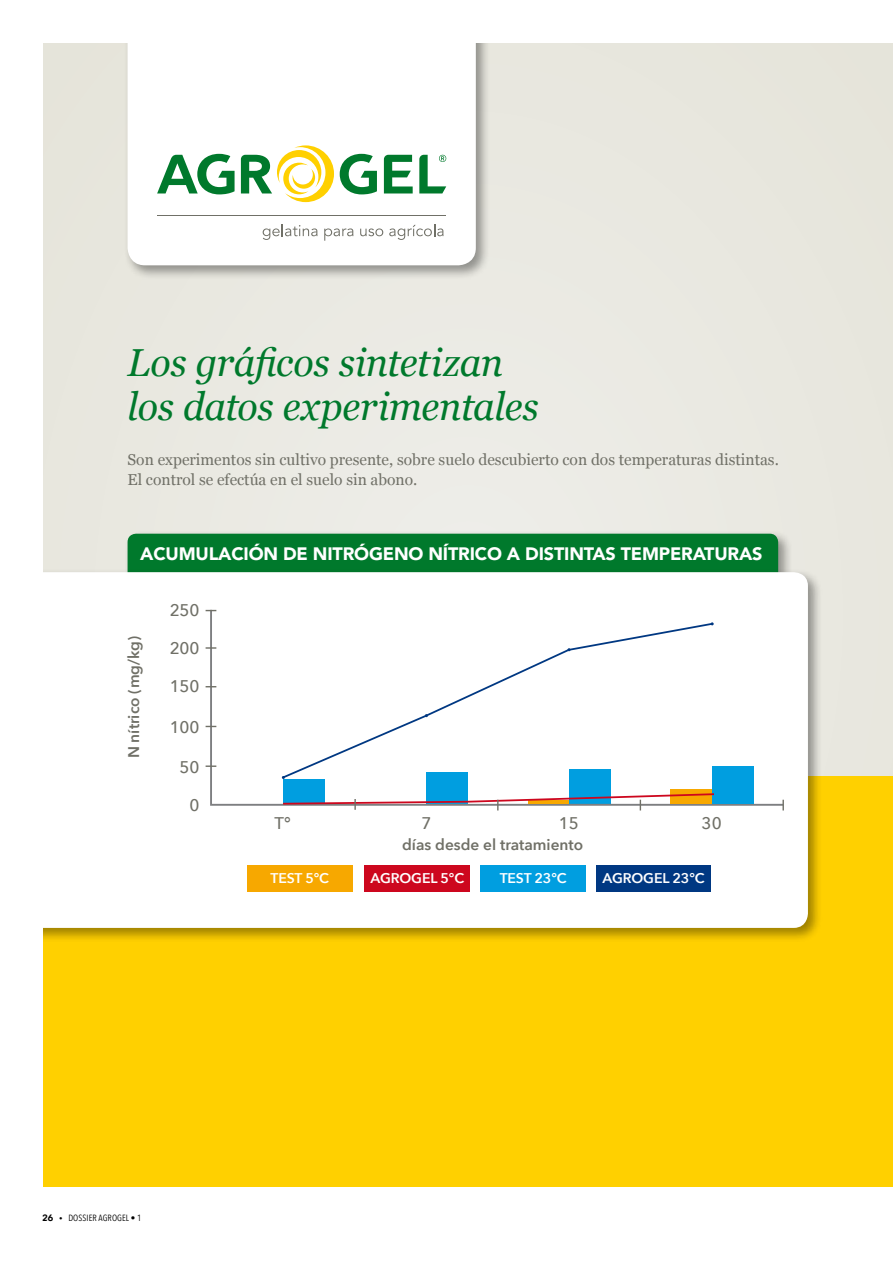
<style>
.page{position:relative;width:893px;height:1263px;background:#fff}
.page>*{position:absolute;margin:0;border:0;box-sizing:border-box;transform-origin:0 0}
.t1{font:italic 39px/43.5px "Georgia";letter-spacing:-.01em;color:#00792c}
.t2{font:900 18px "Avenir";letter-spacing:-.01em;color:#fff}
.t3{font:500 16.8px "Avenir Next";letter-spacing:-.01em;color:#707067}
.t4{font:15.75px/20.2px "Georgia";color:#707067}
.t5{font:600 15.45px "Avenir Next";color:#707067}
.t6{font:600 14.1px "Avenir Next";letter-spacing:-.01em;color:#fff}
.t7{font:9px "Avenir Next Condensed";letter-spacing:.01em;color:#000}
.s1{font-family:"Ilsanew"}
</style>
<div class="page">
<div style="left:43px;top:43px;width:850px;height:1143px;background:#e9e8e0"></div>
<div style="left:43px;top:776px;width:850px;height:410px;background:#ffd000"></div>
<div style="left:124px;top:0;width:367px;height:280px;background:#000;opacity:.38"></div>
<div style="left:128px;top:43px;width:348px;height:222px;background:#fff"></div>
<div style="left:124px;top:530px;width:669px;height:61px;background:#000;opacity:.38"></div>
<div style="left:128px;top:534px;width:650px;height:35px;background:#00792c"></div>
<div style="left:0;top:569px;width:823px;height:373px;background:#000;opacity:.38"></div>
<div style="left:43px;top:572px;width:765px;height:356px;background:#fff"></div>
<div style="left:209px;top:608px;width:576px;height:199px;background:#fff"></div>
<svg style="left:206px;top:647px;width:10px;height:2px"></svg>
<svg style="left:206px;top:765px;width:10px;height:2px"></svg>
<div style="left:247px;top:865px;width:105px;height:26px;background:#f7a800"></div>
<div style="left:365px;top:865px;width:105px;height:26px;background:#cd071e"></div>
<div style="left:596px;top:865px;width:115px;height:26px;background:#003882"></div>
<div style="left:712px;top:766px;width:42px;height:38px;background:#009ee0"></div>
<div style="left:670px;top:790px;width:42px;height:14px;background:#f7a800"></div>
<svg style="left:782px;top:800px;width:2px;height:10px"></svg>
<svg style="left:281px;top:792px;width:435px;height:18px;background:#c0c1c3"></svg>
<div style="left:0;top:0;width:43px;height:1263px;background:#fff"></div>
<div style="left:0;top:0;width:893px;height:43px;background:#fff"></div>
<div style="left:481px;top:865px;width:105px;height:26px;background:#009ee0"></div>
<svg style="left:157px;top:154px;width:78px;height:40px;background:#85be9a"></svg>
<svg style="left:384px;top:155px;width:29px;height:38px"></svg>
<svg style="left:340px;top:154px;width:37px;height:40px"></svg>
<svg style="left:241px;top:145px;width:93px;height:57px;background:#d9dfa2"></svg>
<hr style="left:157px;top:215px;width:289px;height:1px;background:#707067">
<svg style="left:419px;top:155px;width:27px;height:38px"></svg>
<svg style="left:263px;top:224px;width:55px;height:16px"></svg>
<svg style="left:324px;top:228px;width:29px;height:13px"></svg>
<svg style="left:360px;top:228px;width:23px;height:8px"></svg>
<svg style="left:389px;top:224px;width:55px;height:16px"></svg>
<h1 class="t1" style="left:128px;top:339px;width:413px">Los gráficos sintetizan los datos experimentales</h1>
<p class="t4" style="left:128px;top:449px;width:653px">Son experimentos sin cultivo presente, sobre suelo descubierto con dos temperaturas distintas.<br>El control se efectúa en el suelo sin abono.</p>
<p class="t2" style="left:140px;top:538px;width:624px">ACUMULACIÓN DE NITRÓGENO NÍTRICO A DISTINTAS TEMPERATURAS</p>
<p class="t5" style="left:121px;top:758px;width:124px;rotate:-90deg">N nítrico (mg/kg)</p>
<p class="t3" style="left:170px;top:595px;width:31px">250</p>
<p class="t3" style="left:170px;top:634px;width:31px">200</p>
<p class="t3" style="left:170px;top:672px;width:31px">150</p>
<p class="t3" style="left:170px;top:713px;width:31px">100</p>
<p class="t3" style="left:180px;top:752px;width:21px">50</p>
<p class="t3" style="left:189px;top:791px;width:12px">0</p>
<p class="t3" style="left:275px;top:809px;width:18px">T°</p>
<p class="t3" style="left:421px;top:809px;width:12px">7</p>
<p class="t3" style="left:559px;top:809px;width:22px">15</p>
<p class="t3" style="left:702px;top:809px;width:22px">30</p>
<p class="t5" style="left:402px;top:832px;width:183px">días desde el tratamiento</p>
<p class="t6" style="left:271px;top:866px;width:60px">TEST 5°C</p>
<p class="t6" style="left:371px;top:866px;width:95px">AGROGEL 5°C</p>
<p class="t6" style="left:500px;top:866px;width:68px">TEST 23°C</p>
<p class="t6" style="left:603px;top:866px;width:103px">AGROGEL 23°C</p>
<p class="t7" style="left:43px;top:1210px;width:100px"><span class="s1">26 •</span> DOSSIER AGROGEL • 1</p>
</div>
